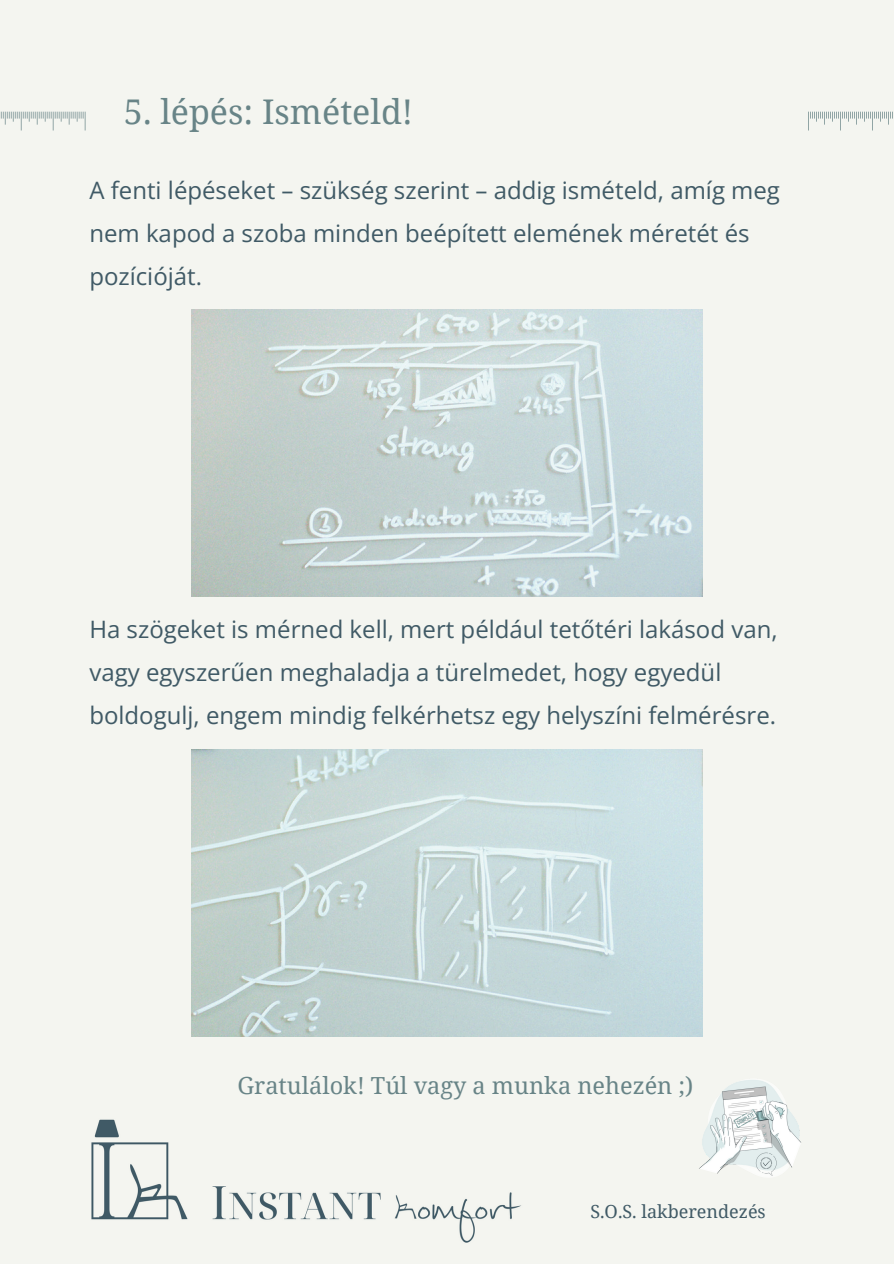
<style>
.page{position:relative;width:894px;height:1264px;background:#fff}
.page>*{position:absolute;margin:0;border:0;box-sizing:border-box;transform-origin:0 0}
.t1{font:34.05px "Noto Serif";color:#688487}
.t2{font:24px/42.8px "Open Sans";color:#405a66}
.t3{font:23.55px "Noto Serif";color:#688487}
.t4{font:18px "Noto Serif";color:#405a66}
</style>
<div class="page">
<div style="left:0;top:0;width:893px;height:1263px;background:#f4f5f0"></div>
<img style="left:191px;top:310px;width:511px;height:286px">
<svg style="left:0;top:112px;width:85px;height:18px"></svg>
<svg style="left:808px;top:112px;width:85px;height:18px"></svg>
<img style="left:91px;top:1119px;width:97px;height:101px">
<img style="left:212px;top:1186px;width:309px;height:57px">
<img style="left:699px;top:1080px;width:103px;height:96px">
<img style="left:191px;top:749px;width:511px;height:287px">
<p class="t1" style="left:124px;top:88px;width:291px">5. lépés: Ismételd!</p>
<p class="t2" style="left:89px;top:168px;width:692px">A fenti lépéseket – szükség szerint – addig ismételd, amíg meg nem kapod a szoba minden beépített elemének méretét és pozícióját.</p>
<p class="t2" style="left:89px;top:607px;width:689px">Ha szögeket is mérned kell, mert például tetőtéri lakásod van, vagy egyszerűen meghaladja a türelmedet, hogy egyedül boldogulj, engem mindig felkérhetsz egy helyszíni felmérésre.</p>
<p class="t3" style="left:237px;top:1069px;width:457px">Gratulálok! Túl vagy a munka nehezén ;)</p>
<p class="t4" style="left:590px;top:1198px;width:177px">S.O.S. lakberendezés</p>
</div>
